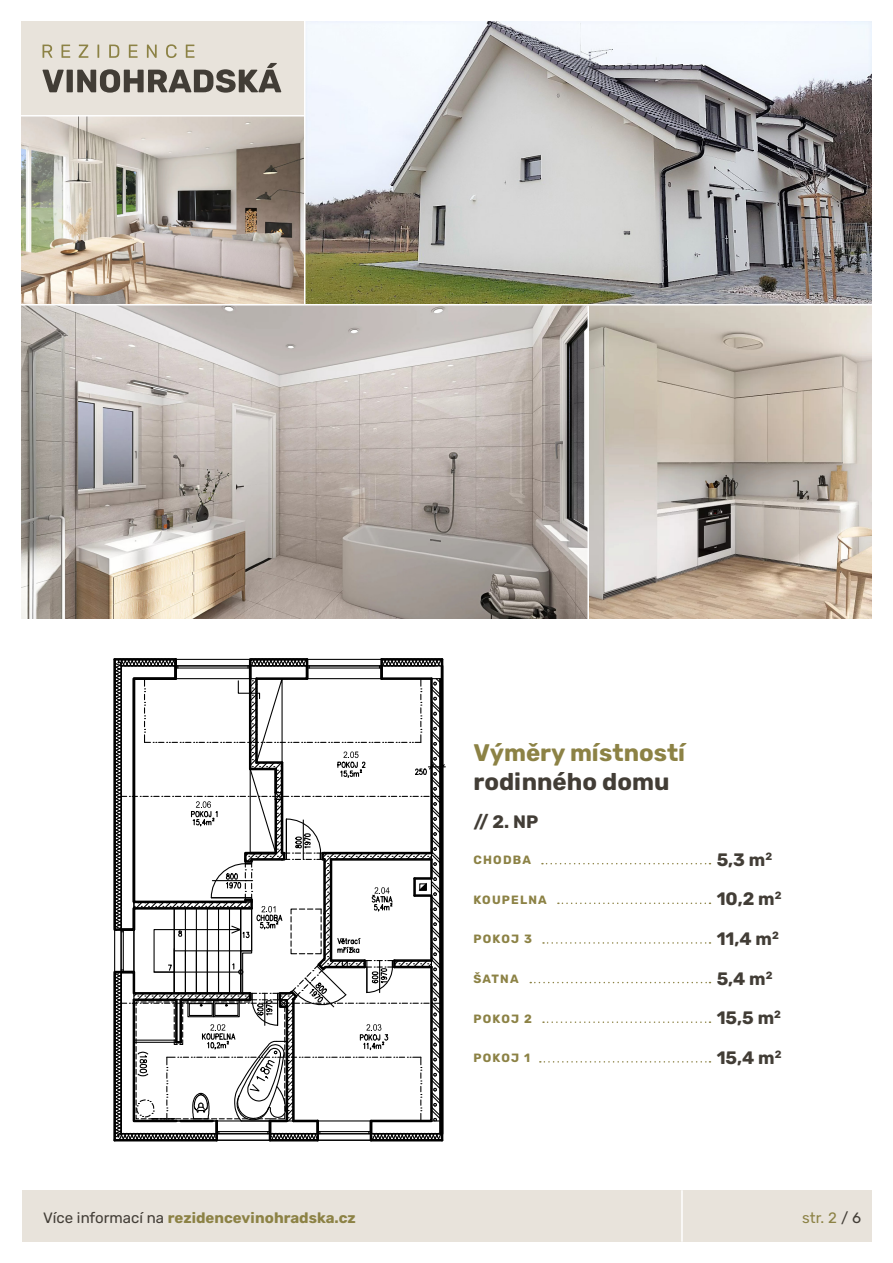
<style>
.page{position:relative;width:893px;height:1263px;background:#fff}
.page>*{position:absolute;margin:0;border:0;box-sizing:border-box;transform-origin:0 0}
.t1{font:700 24px "Rubik";color:#8c8245}
.t2{font:700 24px "Rubik";color:#423d36}
.t3{font:700 18px "Rubik";color:#423d36}
.t4{font:700 15px "Rubik";color:#8c8245}
.t5{font:15px "Rubik";color:#8c8245}
.t6{font:700 12px "Rubik";letter-spacing:.1em;color:#8c8245}
.s1{font-weight:400;color:#423d36}
.s2{color:#423d36}
</style>
<div class="page">
<svg style="left:113px;top:658px;width:333px;height:484px"></svg>
<div style="left:21px;top:21px;width:284px;height:95px;background:#e8e3db"></div>
<svg style="left:43px;top:44px;width:238px;height:49px"></svg>
<div style="left:22px;top:1190px;width:850px;height:52px;background:#e8e3db"></div>
<img style="left:21px;top:116px;width:283px;height:188px">
<img style="left:305px;top:22px;width:567px;height:282px">
<hr style="left:304px;top:14px;width:1px;height:312px;background:#fff">
<hr style="left:10px;top:115px;width:295px;height:1px;background:#fff">
<img style="left:21px;top:305px;width:851px;height:313px">
<hr style="left:681px;top:1190px;width:2px;height:52px;background:#fff">
<svg style="left:542px;top:863px;width:168px;height:1px"></svg>
<svg style="left:558px;top:902px;width:152px;height:2px"></svg>
<svg style="left:543px;top:942px;width:167px;height:2px"></svg>
<svg style="left:530px;top:982px;width:180px;height:1px"></svg>
<svg style="left:543px;top:1021px;width:167px;height:2px"></svg>
<svg style="left:540px;top:1061px;width:170px;height:1px"></svg>
<hr style="left:587px;top:306px;width:2px;height:325px;background:#fff">
<p class="t1" style="left:473px;top:739px;width:213px">Výměry místností</p>
<p class="t2" style="left:473px;top:768px;width:197px">rodinného domu</p>
<p class="t3" style="left:473px;top:811px;width:66px">// 2. NP</p>
<p class="t6" style="left:473px;top:853px;width:59px">CHODBA</p>
<p class="t3" style="left:717px;top:849px;width:57px">5,3 m<sup>2</sup></p>
<p class="t6" style="left:473px;top:893px;width:75px">KOUPELNA</p>
<p class="t3" style="left:717px;top:889px;width:66px">10,2 m<sup>2</sup></p>
<p class="t6" style="left:473px;top:932px;width:60px">POKOJ 3</p>
<p class="t3" style="left:717px;top:929px;width:64px">11,4 m<sup>2</sup></p>
<p class="t6" style="left:473px;top:972px;width:47px">ŠATNA</p>
<p class="t3" style="left:717px;top:968px;width:57px">5,4 m<sup>2</sup></p>
<p class="t6" style="left:473px;top:1012px;width:60px">POKOJ 2</p>
<p class="t3" style="left:717px;top:1008px;width:66px">15,5 m<sup>2</sup></p>
<p class="t6" style="left:473px;top:1051px;width:58px">POKOJ 1</p>
<p class="t3" style="left:717px;top:1048px;width:66px">15,4 m<sup>2</sup></p>
<p class="t4" style="left:43px;top:1209px;width:314px"><span class="s1">Více informací na</span> rezidencevinohradska.cz</p>
<p class="t5" style="left:802px;top:1209px;width:60px">str. 2 <span class="s2">/ 6</span></p>
</div>
